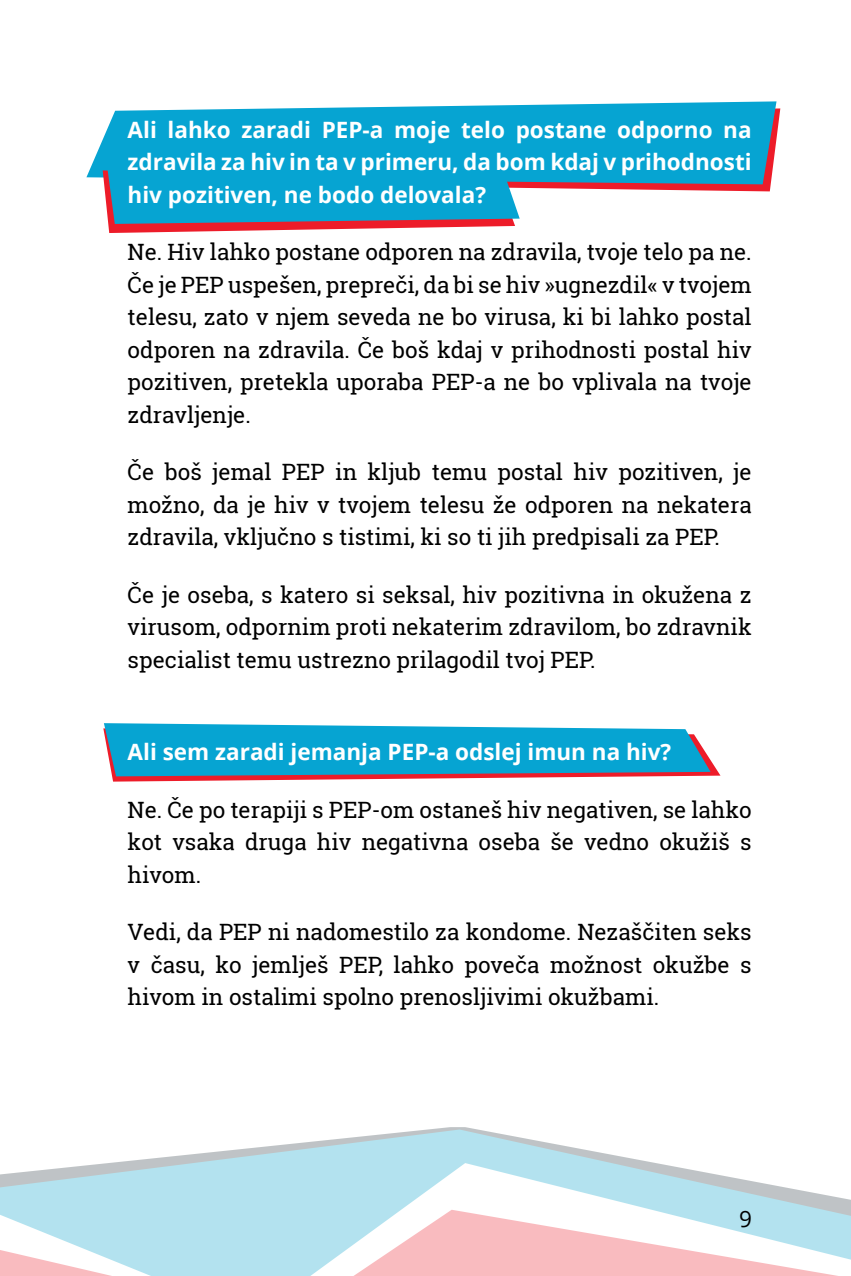
<style>
.page{position:relative;width:851px;height:1276px;background:#fff}
.page>*{position:absolute;margin:0;border:0;box-sizing:border-box;transform-origin:0 0}
.t1{font:22.5px/32.5px "Roboto Slab";color:#000;text-align:justify}
.t2{font:700 22.5px/32.5px "Open Sans";color:#fff;text-align:justify}
.t3{font:22.5px "Open Sans";color:#000}
</style>
<div class="page">
<svg style="left:0;top:1129px;width:655px;height:147px;fill:#b3e2ef"></svg>
<svg style="left:281px;top:1163px;width:569px;height:113px;fill:#b3e2ef"></svg>
<svg style="left:322px;top:1209px;width:528px;height:67px"></svg>
<svg style="left:0;top:1194px;width:203px;height:82px"></svg>
<svg style="left:103px;top:723px;width:617px;height:58px;background:#39a3c8"></svg>
<svg style="left:519px;top:108px;width:261px;height:83px;fill:#ed1c29"></svg>
<svg style="left:86px;top:101px;width:690px;height:83px;background:#22abd4"></svg>
<svg style="left:103px;top:161px;width:416px;height:72px;background:#3198bf"></svg>
<p class="t2" style="left:128px;top:113px;width:625px">Ali lahko zaradi PEP-a moje telo postane odporno na zdravila za hiv in ta v primeru, da bom kdaj v prihodnosti hiv pozitiven, ne bodo delovala?</p>
<p class="t1" style="left:128px;top:236px;width:625px">Ne. Hiv lahko postane odporen na zdravila, tvoje telo pa ne.<br>Če je PEP uspešen, prepreči, da bi se hiv »ugnezdil« v tvojem telesu, zato v njem seveda ne bo virusa, ki bi lahko postal odporen na zdravila. Če boš kdaj v prihodnosti postal hiv pozitiven, pretekla uporaba PEP-a ne bo vplivala na tvoje zdravljenje.</p>
<p class="t1" style="left:128px;top:455px;width:625px">Če boš jemal PEP in kljub temu postal hiv pozitiven, je možno, da je hiv v tvojem telesu že odporen na nekatera zdravila, vključno s tistimi, ki so ti jih predpisali za PEP.</p>
<p class="t1" style="left:128px;top:578px;width:625px">Če je oseba, s katero si seksal, hiv pozitivna in okužena z virusom, odpornim proti nekaterim zdravilom, bo zdravnik specialist temu ustrezno prilagodil tvoj PEP.</p>
<p class="t2" style="left:128px;top:735px;width:545px">Ali sem zaradi jemanja PEP-a odslej imun na hiv?</p>
<p class="t1" style="left:128px;top:793px;width:625px">Ne. Če po terapiji s PEP-om ostaneš hiv negativen, se lahko kot vsaka druga hiv negativna oseba še vedno okužiš s hivom.</p>
<p class="t1" style="left:128px;top:915px;width:625px">Vedi, da PEP ni nadomestilo za kondome. Nezaščiten seks v času, ko jemlješ PEP, lahko poveča možnost okužbe s hivom in ostalimi spolno prenosljivimi okužbami.</p>
<p class="t3" style="left:739px;top:1203px;width:14px">9</p>
</div>
